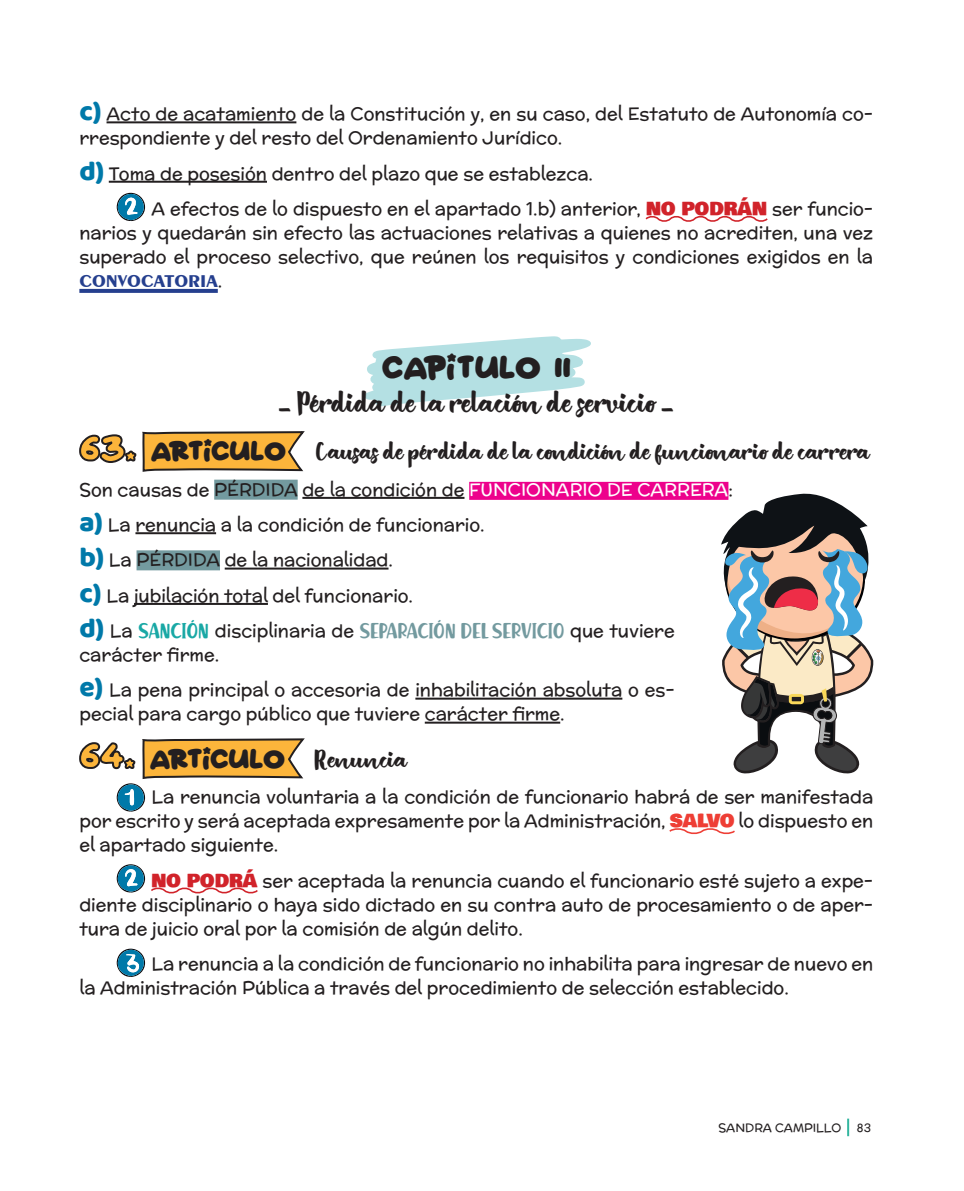
<style>
.page{position:relative;width:964px;height:1191px;background:#fff}
.page>*{position:absolute;margin:0;border:0;box-sizing:border-box;transform-origin:0 0}
.t1{font:28px "Starborn";color:#231f20}
.t2{font:24px "British Script";letter-spacing:.005em;color:#231f20}
.t3{font:24px "Starborn";color:#231f20}
.t4{font:20px "British Script";color:#231f20}
.t5{font:18px/24px "Mc Laren";color:#231f20}
.t6{font:12px "Mc Laren";color:#231f20}
.s1{font-family:"Baloo Bhai";font-size:28px;color:#0079a9}
.s2{font-family:"Bowlby One SC";color:#d1232a}
.s3{font-family:"Exotic 350 BT";font-weight:700;color:#253f8e}
.s4{font-family:"Starborn";font-size:30px;color:#fcb53b}
.s5{font-family:"Starborn";font-size:24px}
.s6{color:#fff}
.s7{font-family:"Richela Kids";color:#19a8a5}
.s8{font-family:"Richela Kids";color:#739a9f}
.s9{font-size:30px;color:#fcb53b}
.s10{font-family:"British Script";font-size:20px}
.s11{font-family:"Bowlby One SC";color:#ee3e35}
</style>
<div class="page">
<svg style="left:847px;top:1118px;width:2px;height:18px"></svg>
<svg style="left:117px;top:193px;width:28px;height:29px"></svg>
<svg style="left:142px;top:288px;width:163px;height:184px"></svg>
<svg style="left:364px;top:336px;width:227px;height:70px"></svg>
<hr style="left:107px;top:121px;width:189px;height:2px;background:#231f20">
<hr style="left:109px;top:181px;width:158px;height:2px;background:#231f20">
<svg style="left:645px;top:216px;width:123px;height:6px"></svg>
<svg style="left:79px;top:289px;width:139px;height:4px"></svg>
<div style="left:214px;top:479px;width:84px;height:20px;background:#739a9f"></div>
<hr style="left:302px;top:497px;width:162px;height:2px;background:#231f20">
<div style="left:469px;top:482px;width:259px;height:18px;background:#ed028c"></div>
<hr style="left:135px;top:532px;width:81px;height:2px;background:#231f20">
<div style="left:137px;top:550px;width:83px;height:20px;background:#739a9f"></div>
<hr style="left:225px;top:567px;width:163px;height:2px;background:#231f20">
<hr style="left:415px;top:697px;width:207px;height:2px;background:#231f20">
<hr style="left:425px;top:721px;width:135px;height:2px;background:#231f20">
<svg style="left:669px;top:828px;width:66px;height:7px"></svg>
<svg style="left:117px;top:948px;width:28px;height:29px"></svg>
<svg style="left:117px;top:864px;width:141px;height:30px"></svg>
<svg style="left:117px;top:602px;width:188px;height:210px"></svg>
<svg style="left:718px;top:490px;width:156px;height:284px"></svg>
<p class="t5" style="left:79px;top:102px;width:795px"><span class="s1">c)</span> Acto de acatamiento de la Constitución y, en su caso, del Estatuto de Autonomía co&shy;rrespondiente y del resto del Ordenamiento Jurídico.</p>
<p class="t5" style="left:79px;top:161px;width:515px"><span class="s1">d)</span> Toma de posesión dentro del plazo que se establezca.</p>
<p class="t5" style="left:79px;top:196px;width:795px;text-align:justify;text-indent:72px">A efectos de lo dispuesto en el apartado 1.b) anterior, <span class="s2">NO PODRÁN</span> ser funcio&shy;narios y quedarán sin efecto las actuaciones relativas a quienes no acrediten, una vez superado el proceso selectivo, que reúnen los requisitos y condiciones exigidos en la <span class="s3">CONVOCATORIA</span>.</p>
<p class="t1" style="left:382px;top:350px;width:95px">CAPITUL</p>
<p class="t1" style="left:515px;top:350px;width:57px">O II</p>
<p class="t2" style="left:279px;top:390px;width:396px">- Pérdida de la relación de servicio -</p>
<p class="t4" style="left:79px;top:442px;width:792px"><span class="s4">63.</span> <span class="s5">ARTICULO</span> Causas de pérdida de la condición de funcionario de carrera</p>
<p class="t5" style="left:79px;top:477px;width:655px">Son causas de PÉRDIDA de la condición de <span class="s6">FUNCIONARIO DE CARRERA</span>:</p>
<p class="t5" style="left:79px;top:512px;width:407px"><span class="s1">a)</span> La renuncia a la condición de funcionario.</p>
<p class="t5" style="left:79px;top:548px;width:315px"><span class="s1">b)</span> La PÉRDIDA de la nacionalidad.</p>
<p class="t5" style="left:79px;top:583px;width:335px"><span class="s1">c)</span> La jubilación total del funcionario.</p>
<p class="t5" style="left:79px;top:618px;width:597px"><span class="s1">d)</span> La <span class="s7">SANCIÓN</span> disciplinaria de <span class="s8">SEPARACIÓN DEL SERVICIO</span> que tuviere carácter firme.</p>
<p class="t5" style="left:79px;top:678px;width:597px"><span class="s1">e)</span> La pena principal o accesoria de inhabilitación absoluta o es&shy;pecial para cargo público que tuviere carácter firme.</p>
<p class="t3" style="left:79px;top:744px;width:329px"><span class="s9">64.</span> ARTICULO <span class="s10">Renuncia</span></p>
<p class="t5" style="left:79px;top:784px;width:795px;text-align:justify;text-indent:72px">La renuncia voluntaria a la condición de funcionario habrá de ser manifestada por escrito y será aceptada expresamente por la Administración, <span class="s11">SALVO</span> lo dispuesto en el apartado siguiente.</p>
<p class="t5" style="left:79px;top:868px;width:795px;text-align:justify;text-indent:72px"><span class="s2">NO PODRÁ</span> ser aceptada la renuncia cuando el funcionario esté sujeto a expe&shy;diente disciplinario o haya sido dictado en su contra auto de procesamiento o de aper&shy;tura de juicio oral por la comisión de algún delito.</p>
<p class="t5" style="left:79px;top:951px;width:795px;text-indent:72px">La renuncia a la condición de funcionario no inhabilita para ingresar de nuevo en la Administración Pública a través del procedimiento de selección establecido.</p>
<p class="t6" style="left:718px;top:1118px;width:124px">SANDRA CAMPILLO</p>
<p class="t6" style="left:857px;top:1118px;width:16px">83</p>
</div>
